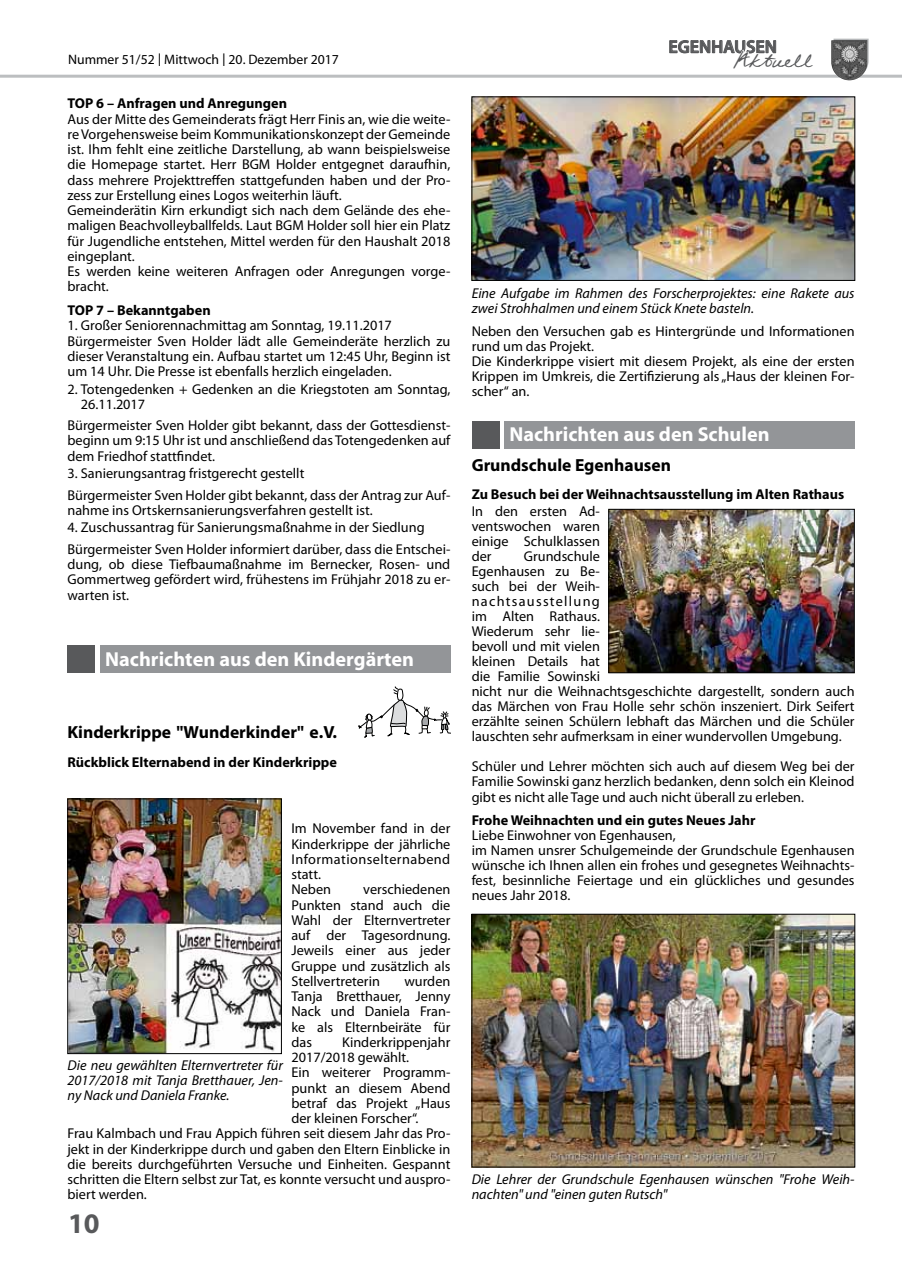
<style>
.page{position:relative;width:902px;height:1280px;background:#fff}
.page>*{position:absolute;margin:0;border:0;box-sizing:border-box;transform-origin:0 0}
.t1{font:700 28.5px "Myriad Pro";color:#58595b}
.t2{font:22.95px "Federico Handwriting";color:#58595b}
.t3{font:700 20.25px "Myriad";color:#fff}
.t4{font:600 18px "Myriad Pro";color:#58595b}
.t5{font:700 17.55px "Myriad Pro";color:#000}
.t6{font:14.25px/15.3px "Myriad Pro";color:#000}
.t7{font:italic 14.25px/15px "Myriad Pro";color:#000}
.t8{font:700 14.25px "Myriad Pro";color:#000}
.t9{font:13.65px "Myriad Pro";color:#000}
.s1{font-family:"Lucida Sans"}
</style>
<div class="page">
<hr style="left:0;top:75px;width:901px;height:3px;background:#bcbec0">
<svg style="left:669px;top:40px;width:108px;height:14px"></svg>
<svg style="left:833px;top:39px;width:35px;height:39px"></svg>
<img style="left:831px;top:40px;width:36px;height:40px">
<div style="left:100px;top:645px;width:350px;height:28px;background:#939598"></div>
<div style="left:67px;top:645px;width:28px;height:28px;background:#58595b"></div>
<svg style="left:358px;top:687px;width:93px;height:51px"></svg>
<img style="left:69px;top:801px;width:210px;height:251px">
<div style="left:67px;top:799px;width:214px;height:255px;border:1px solid #000"></div>
<img style="left:473px;top:99px;width:380px;height:180px">
<div style="left:471px;top:97px;width:384px;height:184px;border:1px solid #000"></div>
<div style="left:504px;top:421px;width:350px;height:28px;background:#939598"></div>
<div style="left:471px;top:421px;width:28px;height:28px;background:#58595b"></div>
<img style="left:610px;top:511px;width:242px;height:160px">
<div style="left:608px;top:509px;width:246px;height:164px;border:1px solid #000"></div>
<img style="left:473px;top:916px;width:380px;height:249px">
<div style="left:471px;top:914px;width:384px;height:253px;border:1px solid #000"></div>
<p class="t9" style="left:68px;top:51px;width:272px">Nummer 51/52 <span class="s1">|</span> Mittwoch <span class="s1">|</span> 20. Dezember 2017</p>
<p class="t8" style="left:67px;top:94px;width:221px">TOP 6 – Anfragen und Anregungen</p>
<p class="t6" style="left:67px;top:111px;width:384px">Aus der Mitte des Gemeinderats frägt Herr Finis an, wie die weite&shy;re Vorgehensweise beim Kommunikationskonzept der Gemeinde ist. Ihm fehlt eine zeitliche Darstellung, ab wann beispielsweise die Homepage startet. Herr BGM Holder entgegnet daraufhin, dass mehrere Projekttreffen stattgefunden haben und der Pro&shy;zess zur Erstellung eines Logos weiterhin läuft.<br>Gemeinderätin Kirn erkundigt sich nach dem Gelände des ehe&shy;maligen Beachvolleyballfelds. Laut BGM Holder soll hier ein Platz für Jugendliche entstehen, Mittel werden für den Haushalt 2018 eingeplant.<br>Es werden keine weiteren Anfragen oder Anregungen vorge&shy;bracht.</p>
<p class="t8" style="left:67px;top:301px;width:145px">TOP 7 – Bekanntgaben</p>
<p class="t6" style="left:67px;top:318px;width:384px">1. Großer Seniorennachmittag am Sonntag, 19.11.2017<br>Bürgermeister Sven Holder lädt alle Gemeinderäte herzlich zu dieser Veranstaltung ein. Aufbau startet um 12:45 Uhr, Beginn ist um 14 Uhr. Die Presse ist ebenfalls herzlich eingeladen.</p>
<p class="t6" style="left:81px;top:381px;width:371px;text-indent:-13px">2. Totengedenken + Gedenken an die Kriegstoten am Sonntag,<br>26.11.2017</p>
<p class="t6" style="left:67px;top:417px;width:384px;text-align:justify">Bürgermeister Sven Holder gibt bekannt, dass der Gottesdienst&shy;beginn um 9:15 Uhr ist und anschließend das Totengedenken auf dem Friedhof stattfindet.</p>
<p class="t6" style="left:67px;top:462px;width:384px;line-height:21.6px">3. Sanierungsantrag fristgerecht gestellt<br>Bürgermeister Sven Holder gibt bekannt, dass der Antrag zur Auf-</p>
<p class="t6" style="left:67px;top:502px;width:307px">nahme ins Ortskernsanierungsverfahren gestellt ist.</p>
<p class="t6" style="left:67px;top:516px;width:384px;line-height:21.6px">4. Zuschussantrag für Sanierungsmaßnahme in der Siedlung<br>Bürgermeister Sven Holder informiert darüber, dass die Entschei-</p>
<p class="t6" style="left:67px;top:556px;width:384px;text-align:justify">dung, ob diese Tiefbaumaßnahme im Bernecker, Rosen- und Gommertweg gefördert wird, frühestens im Frühjahr 2018 zu er&shy;warten ist.</p>
<h3 class="t3" style="left:105px;top:648px;width:310px">Nachrichten aus den Kindergärten</h3>
<p class="t5" style="left:67px;top:720px;width:271px">Kinderkrippe "Wunderkinder" e.V.</p>
<p class="t8" style="left:67px;top:753px;width:271px">Rückblick Elternabend in der Kinderkrippe</p>
<p class="t6" style="left:291px;top:821px;width:160px">Im November fand in der<br>Kinderkrippe der jährliche<br>Informationselternabend statt.<br>Neben</p>
<p class="t6" style="left:291px;top:882px;width:160px;text-align:justify;text-indent:72px">verschiedenen Punkten stand auch die Wahl der Elternvertreter auf der Tagesordnung.<br>Jeweils einer aus jeder Gruppe und zusätzlich als Stellvertreterin</p>
<p class="t6" style="left:291px;top:973px;width:160px;text-align:justify;text-indent:113px">wurden Tanja Bretthauer, Jenny Nack und Daniela Fran&shy;ke als Elternbeiräte für das</p>
<p class="t6" style="left:342px;top:1034px;width:110px">Kinderkrippenjahr</p>
<p class="t6" style="left:291px;top:1049px;width:119px">2017/2018 gewählt.</p>
<p class="t6" style="left:291px;top:1065px;width:160px">Ein weiterer Programm-</p>
<p class="t6" style="left:291px;top:1080px;width:160px">punkt an diesem Abend</p>
<p class="t6" style="left:291px;top:1095px;width:160px">betraf das Projekt „Haus</p>
<p class="t6" style="left:291px;top:1110px;width:128px">der kleinen Forscher“.</p>
<p class="t6" style="left:67px;top:1126px;width:384px">Frau Kalmbach und Frau Appich führen seit diesem Jahr das Pro-</p>
<p class="t6" style="left:67px;top:1141px;width:384px">jekt in der Kinderkrippe durch und gaben den Eltern Einblicke in</p>
<p class="t6" style="left:67px;top:1156px;width:384px">die bereits durchgeführten Versuche und Einheiten. Gespannt</p>
<p class="t6" style="left:67px;top:1171px;width:384px">schritten die Eltern selbst zur Tat, es konnte versucht und auspro-</p>
<p class="t6" style="left:67px;top:1187px;width:81px">biert werden.</p>
<p class="t7" style="left:67px;top:1058px;width:217px;text-align:justify">Die neu gewählten Elternvertreter für 2017/2018 mit Tanja Bretthauer, Jen&shy;ny Nack und Daniela Franke.</p>
<h1 class="t1" style="left:68px;top:1205px;width:33px">10</h1>
<p class="t4" style="left:668px;top:35px;width:110px">EGENHAUSEN</p>
<h2 class="t2" style="left:733px;top:46px;width:80px">Aktuell</h2>
<p class="t7" style="left:471px;top:286px;width:384px">Eine Aufgabe im Rahmen des Forscherprojektes: eine Rakete aus zwei Strohhalmen und einem Stück Knete basteln.</p>
<p class="t6" style="left:471px;top:324px;width:384px">Neben den Versuchen gab es Hintergründe und Informationen rund um das Projekt.<br>Die Kinderkrippe visiert mit diesem Projekt, als eine der ersten Krippen im Umkreis, die Zertifizierung als „Haus der kleinen For&shy;scher“ an.</p>
<h3 class="t3" style="left:509px;top:424px;width:261px">Nachrichten aus den Schulen</h3>
<p class="t5" style="left:471px;top:454px;width:201px">Grundschule Egenhausen</p>
<p class="t8" style="left:471px;top:485px;width:374px">Zu Besuch bei der Weihnachtsausstellung im Alten Rathaus</p>
<p class="t6" style="left:471px;top:503px;width:130px;text-align:justify">In den ersten Ad&shy;ventswochen waren einige Schulklassen der</p>
<p class="t6" style="left:471px;top:548px;width:384px;text-indent:52px">Grundschule<br>Egenhausen zu Be-<br>such bei der Weih-<br>nachtsausstellung<br>im Alten Rathaus.<br>Wiederum sehr lie-<br>bevoll und mit vielen<br>kleinen Details hat<br>die Familie Sowinski<br>nicht nur die Weihnachtsgeschichte dargestellt, sondern auch das Märchen von Frau Holle sehr schön inszeniert. Dirk Seifert erzählte seinen Schülern lebhaft das Märchen und die Schüler lauschten sehr aufmerksam in einer wundervollen Umgebung.</p>
<p class="t6" style="left:471px;top:759px;width:384px;text-align:justify">Schüler und Lehrer möchten sich auch auf diesem Weg bei der Familie Sowinski ganz herzlich bedanken, denn solch ein Kleinod gibt es nicht alle Tage und auch nicht überall zu erleben.</p>
<p class="t8" style="left:471px;top:811px;width:285px">Frohe Weihnachten und ein gutes Neues Jahr</p>
<p class="t6" style="left:471px;top:827px;width:384px">Liebe Einwohner von Egenhausen,<br>im Namen unsrer Schulgemeinde der Grundschule Egenhausen wünsche ich Ihnen allen ein frohes und gesegnetes Weihnachts&shy;fest, besinnliche Feiertage und ein glückliches und gesundes neues Jahr 2018.</p>
<p class="t7" style="left:471px;top:1172px;width:384px">Die Lehrer der Grundschule Egenhausen wünschen "Frohe Weih&shy;nachten" und "einen guten Rutsch"</p>
</div>
